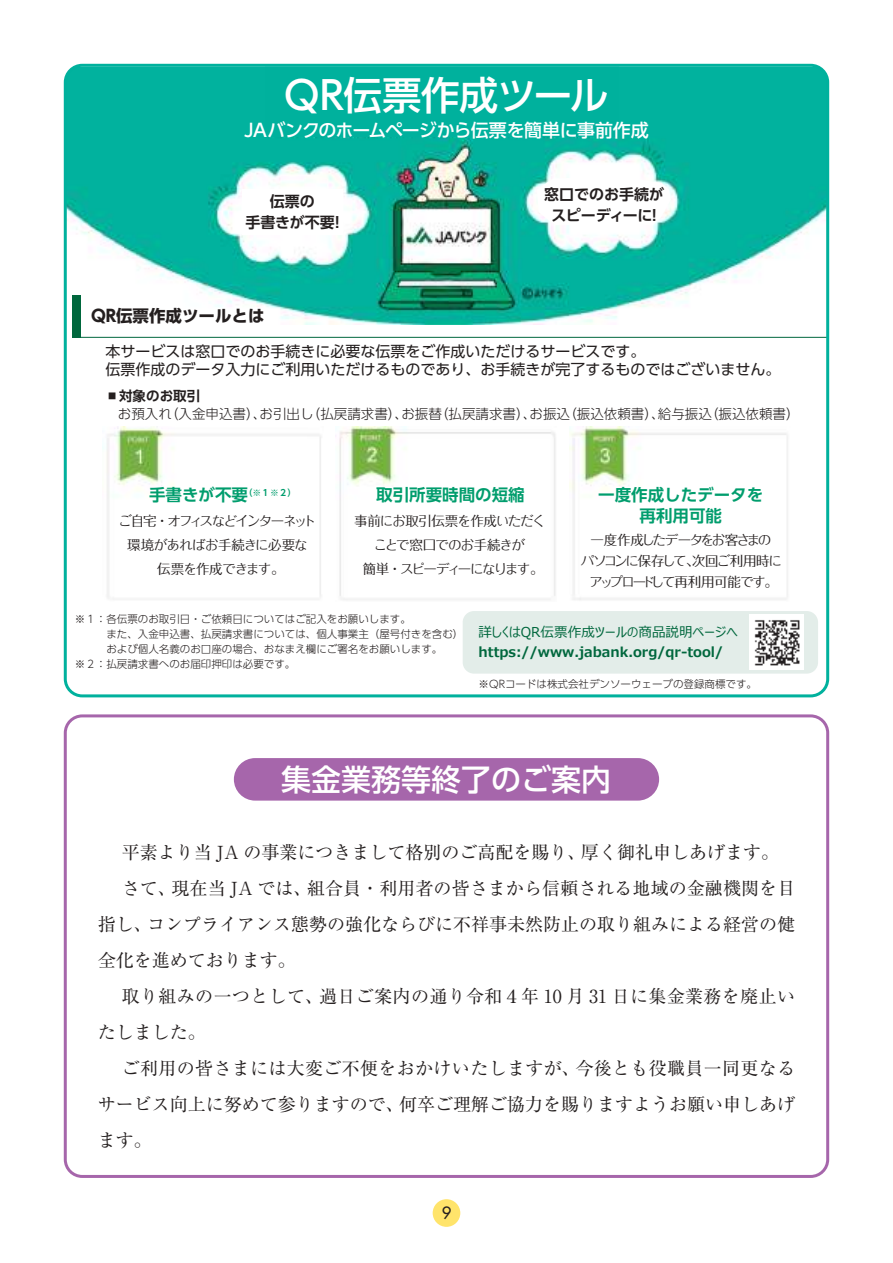
<style>
.page{position:relative;width:893px;height:1263px;background:#fff}
.page>*{position:absolute;margin:0;border:0;box-sizing:border-box;transform-origin:0 0}
.t1{font:500 39px "UD Shin Go Pro";letter-spacing:-.015em;color:#fff}
.t2{font:500 30px "UD Shin Go Pro";color:#fff}
.t3{font:18px/36px "Ryumin Pro";color:#241f1f}
.t4{font:18px/36px "Ryumin Pro";letter-spacing:.02em;color:#241f1f}
.t5{font:500 18px "UD Shin Go Pro";letter-spacing:-.03em;color:#fff}
.t6{font:700 16.5px "UD Shin Go Pro De";color:#009d6d}
.t7{font:700 16.5px "UD Shin Go Pro";color:#241f1f}
.t8{font:500 16.5px "Futura Std";color:#241f1f}
.t9{font:15px/18px "UD Shin Go Pro";color:#241f1f}
.t10{font:700 15px/21px "UD Shin Go Pro De";color:#241f1f;text-align:right}
.t11{font:700 15px "UD Shin Go Pro De";letter-spacing:-.03em;color:#241f1f}
.t12{font:700 13.65px "Meiryo UI";color:#00673d}
.t13{font:13.65px "Meiryo UI";color:#00673d}
.t14{font:13.5px/24px "Folk Pro";letter-spacing:-.085em;color:#241f1f;text-align:center}
.t15{font:300 13.5px "UD Shin Go Pro";color:#241f1f}
.t16{font:13.5px/21px "Folk Pro";letter-spacing:-.11em;color:#241f1f}
.t17{font:700 13.5px "UD Shin Go Pro De";color:#241f1f}
.t18{font:300 10.5px/15px "UD Shin Go Pro";color:#241f1f}
.t19{font:700 8.7px "UD Shin Go Pro De";color:#009d6d}
</style>
<div class="page">
<img style="left:102px;top:426px;width:219px;height:174px">
<img style="left:339px;top:427px;width:217px;height:173px">
<img style="left:570px;top:426px;width:218px;height:174px">
<div style="left:463px;top:611px;width:355px;height:63px;background:#e3ede9;border-radius:11px"></div>
<img style="left:749px;top:614px;width:55px;height:55px">
<img style="left:65px;top:67px;width:763px;height:258px">
<div style="left:73px;top:295px;width:8px;height:42px;background:#00673d"></div>
<hr style="left:73px;top:337px;width:755px;height:1px;background:#00673d">
<svg style="left:537px;top:176px;width:134px;height:49px"></svg>
<div style="left:242px;top:190px;width:100px;height:45px;background:#fff"></div>
<div style="left:266px;top:67px;width:353px;height:70px;background:#00b19d"></div>
<div style="left:64px;top:64px;width:765px;height:633px;border:3px solid #00b19d;border-radius:17px"></div>
<div style="left:64px;top:714px;width:765px;height:464px;border:3px solid #a666ab;border-radius:17px"></div>
<div style="left:433px;top:1199px;width:27px;height:28px;background:#ffe46b;border-radius:50%"></div>
<div style="left:234px;top:758px;width:425px;height:43px;background:#a666ab;border-radius:21px"></div>
<h1 class="t1" style="left:284px;top:63px;width:326px">QR伝票作成ツール</h1>
<h3 class="t5" style="left:244px;top:115px;width:406px">JAバンクのホームページから伝票を簡単に事前作成</h3>
<h3 class="t10" style="left:270px;top:191px;width:47px">伝票の</h3>
<h3 class="t10" style="left:245px;top:212px;width:91px">手書きが不要</h3>
<h3 class="t10" style="left:330px;top:212px;width:16px">!</h3>
<h3 class="t7" style="left:91px;top:302px;width:175px">QR伝票作成ツールとは</h3>
<h3 class="t10" style="left:544px;top:183px;width:121px">窓口でのお手続が!</h3>
<h3 class="t11" style="left:552px;top:203px;width:102px">スピーディーに</h3>
<h3 class="t9" style="left:105px;top:342px;width:676px">本サービスは窓口でのお手続きに必要な伝票をご作成いただけるサービスです。<br>伝票作成のデータ入力にご利用いただけるものであり、お手続きが完了するものではございません。</h3>
<p class="t15" style="left:705px;top:403px;width:96px">（振込依頼書(</p>
<p class="t17" style="left:106px;top:385px;width:96px">■対象のお取引</p>
<p class="t15" style="left:165px;top:403px;width:103px">（入金申込書）、</p>
<p class="t15" style="left:307px;top:403px;width:103px">（払戻請求書）、</p>
<p class="t15" style="left:435px;top:403px;width:103px">（払戻請求書）、</p>
<p class="t15" style="left:563px;top:403px;width:103px">（振込依頼書）、</p>
<p class="t15" style="left:658px;top:403px;width:55px">給与振込</p>
<p class="t15" style="left:260px;top:403px;width:55px">お引出し</p>
<p class="t15" style="left:401px;top:403px;width:42px">お振替</p>
<p class="t15" style="left:530px;top:403px;width:42px">お振込</p>
<p class="t15" style="left:118px;top:403px;width:55px">お預入れ</p>
<h3 class="t6" style="left:149px;top:481px;width:100px">手書きが不要</h3>
<p class="t19" style="left:244px;top:486px;width:54px">（※１※２）</p>
<h3 class="t6" style="left:376px;top:481px;width:150px">取引所要時間の短縮</h3>
<h3 class="t6" style="left:598px;top:481px;width:166px">一度作成したデータを</h3>
<p class="t14" style="left:118px;top:507px;width:200px">ご自宅・オフィスなどインターネット環境があればお手続きに必要な<br>伝票を作成できます。</p>
<p class="t14" style="left:354px;top:507px;width:193px">事前にお取引伝票を作成いただくことで窓口でのお手続きが<br>簡単・スピーディーになります。</p>
<h3 class="t6" style="left:639px;top:502px;width:84px">再利用可能</h3>
<p class="t14" style="left:581px;top:528px;width:203px;line-height:21px">一度作成したデータをお客さまの<br>パソコンに保存して次回ご利用時に</p>
<p class="t16" style="left:589px;top:549px;width:191px;text-indent:97px">、<br>アップロードして再利用可能です。</p>
<p class="t18" style="left:75px;top:611px;width:390px">※１：各伝票のお取引日・ご依頼日についてはご記入をお願いします。<br>　　　また、入金申込書、払戻請求書については、個人事業主（屋号付きを含む(　　　および個人名義のお口座の場合、おなまえ欄にご署名をお願いします。<br>※２：払戻請求書へのお届印押印は必要です。</p>
<h3 class="t13" style="left:479px;top:622px;width:260px">詳しくはQR伝票作成ツールの商品説明ページへ</h3>
<h3 class="t12" style="left:479px;top:643px;width:246px">https://www.jabank.org/qr-tool/</h3>
<p class="t18" style="left:479px;top:676px;width:280px">※QRコードは株式会社デンソーウェーブの登録商標です。</p>
<h2 class="t2" style="left:281px;top:755px;width:331px">集金業務等終了のご案内</h2>
<h3 class="t3" style="left:307px;top:832px;width:490px;text-indent:-185px">平素より当 JA の事業につきまして格別のご高配を賜り、<br>組合員・利用者の皆さまから信頼される地域の金融機関を目</h3>
<h3 class="t3" style="left:581px;top:832px;width:199px">厚く御礼申しあげます。</h3>
<h3 class="t3" style="left:171px;top:869px;width:141px">現在当 JA では、</h3>
<h3 class="t3" style="left:147px;top:869px;width:650px;text-indent:-25px">さて、<br>コンプライアンス態勢の強化ならびに不祥事未然防止の取り組みによる経営の健</h3>
<h3 class="t3" style="left:98px;top:905px;width:200px">指し、<br>全化を進めております。</h3>
<h3 class="t4" style="left:98px;top:977px;width:227px;text-indent:24px">取り組みの一つとして、たしました。</h3>
<h3 class="t4" style="left:319px;top:977px;width:477px">過日ご案内の通り令和４年 10 月 31 日に集金業務を廃止い</h3>
<h3 class="t4" style="left:575px;top:1049px;width:221px">今後とも役職員一同更なる</h3>
<h3 class="t4" style="left:399px;top:1049px;width:398px;text-indent:-277px">ご利用の皆さまには大変ご不便をおかけいたしますが、<br>何卒ご理解ご協力を賜りますようお願い申しあげ</h3>
<h3 class="t3" style="left:98px;top:1085px;width:308px">サービス向上に努めて参りますので、ます。</h3>
<h3 class="t8" style="left:442px;top:1202px;width:11px">9</h3>
</div>
